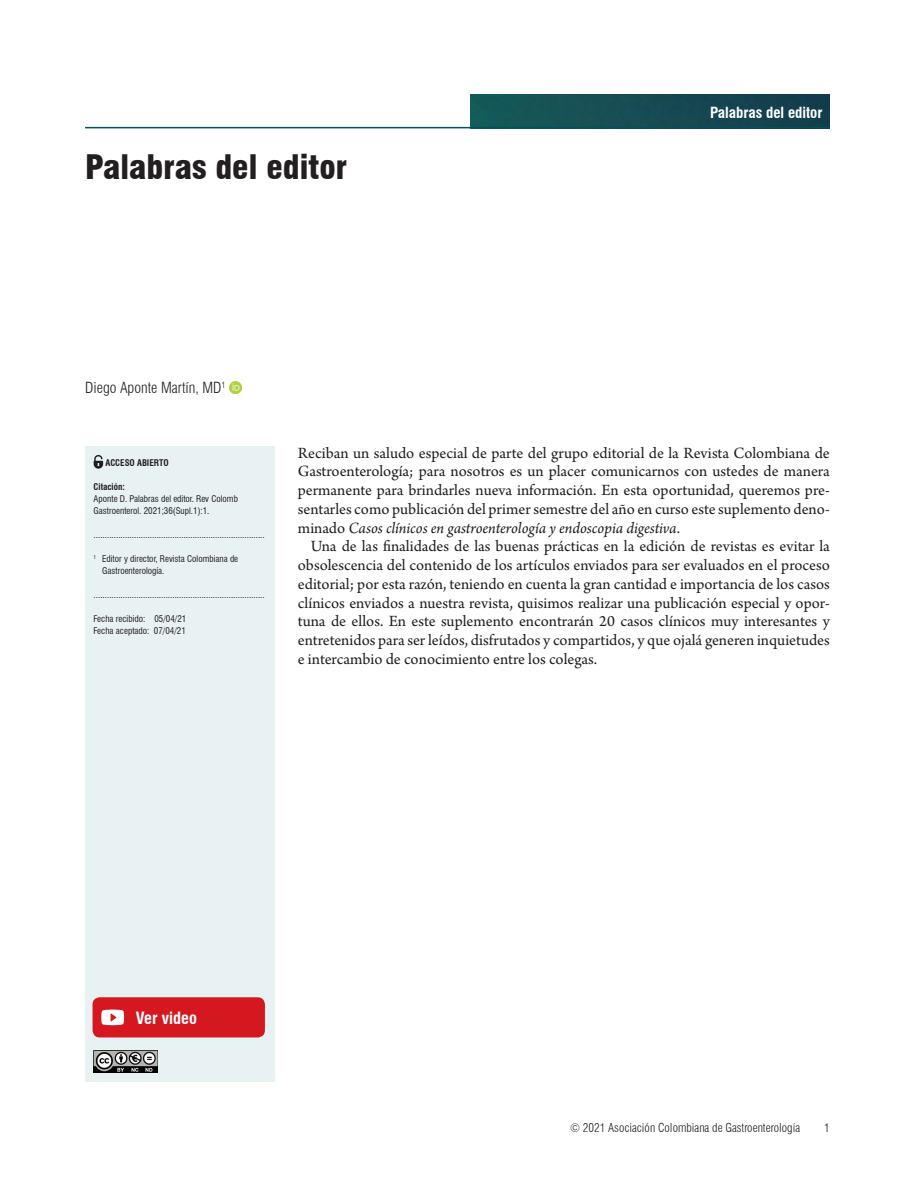
<style>
.page{position:relative;width:915px;height:1188px;background:#fff}
.page>*{position:absolute;margin:0;border:0;box-sizing:border-box;transform-origin:0 0}
.t1{font:900 condensed 33px "Swiss 721 BT";color:#231f20}
.Texto_con_sangría{font:16.5px/18.8px "Arno Pro";color:#231f20;text-align:justify}
.Texto{font:16.5px/18.8px "Arno Pro";letter-spacing:-.005em;color:#231f20;text-align:justify}
.Titulo_2{font:700 condensed 16.5px "Swiss 721 BT";color:#fff}
.Autores{font:300 condensed 15px "Swiss 721 BT";color:#231f20}
.t2{font:700 condensed 15px "Swiss 721 BT";color:#fff}
.t3{font:300 condensed 12px "Swiss 721 BT";color:#231f20}
.Créditos_autores{font:condensed 9px/12px "Swiss 721 BT";color:#231f20}
.Créditos_autores-2{font:700 condensed 9px "Swiss 721 BT";color:#231f20}
.s1{font-style:italic}
</style>
<div class="page">
<img style="left:470px;top:94px;width:359px;height:33px">
<svg style="left:229px;top:381px;width:12px;height:12px"></svg>
<div style="left:85px;top:446px;width:189px;height:636px;background:#e8f2f3"></div>
<svg style="left:93px;top:455px;width:10px;height:14px"></svg>
<hr style="left:85px;top:127px;width:744px;height:1px;background:#00525d">
<div style="left:92px;top:997px;width:173px;height:40px;background:#d5171f;border-radius:7px"></div>
<svg style="left:101px;top:1010px;width:23px;height:15px"></svg>
<img style="left:94px;top:1050px;width:64px;height:23px">
<h1 class="t1" style="left:85px;top:147px;width:263px">Palabras del editor</h1>
<p class="Autores" style="left:85px;top:379px;width:142px">Diego Aponte Martín, MD<sup>1</sup></p>
<p class="t2" style="left:710px;top:103px;width:114px">Palabras del editor</p>
<p class="Créditos_autores-2" style="left:105px;top:457px;width:65px">ACCESO ABIERTO</p>
<p class="Créditos_autores-2" style="left:94px;top:481px;width:33px">Citación:</p>
<p class="Créditos_autores" style="left:94px;top:493px;width:146px">Aponte D. Palabras del editor. Rev Colomb<br>Gastroenterol. 2021;36(Supl.1):1.</p>
<p class="Créditos_autores" style="left:94px;top:529px;width:172px">............................................................................</p>
<p class="Créditos_autores" style="left:102px;top:553px;width:138px;text-indent:-9px"><sup>1</sup> Editor y director, Revista Colombiana de<br>Gastroenterología.</p>
<p class="Créditos_autores" style="left:94px;top:589px;width:172px">............................................................................</p>
<p class="Créditos_autores" style="left:94px;top:613px;width:94px">Fecha recibido: 05/04/21</p>
<p class="Créditos_autores" style="left:94px;top:625px;width:94px">Fecha aceptado: 07/04/21</p>
<p class="Texto" style="left:298px;top:444px;width:533px">Reciban un saludo especial de parte del grupo editorial de la Revista Colombiana de Gastroenterología; para nosotros es un placer comunicarnos con ustedes de manera permanente para brindarles nueva información. En esta oportunidad, queremos pre&shy;sentarles como publicación del primer semestre del año en curso este suplemento deno&shy;minado <span class="s1">Casos clínicos en gastroenterología y endoscopia digestiva</span>.</p>
<p class="Texto_con_sangría" style="left:298px;top:538px;width:533px;text-indent:13px">Una de las finalidades de las buenas prácticas en la edición de revistas es evitar la obsolescencia del contenido de los artículos enviados para ser evaluados en el proceso editorial; por esta razón, teniendo en cuenta la gran cantidad e importancia de los casos clínicos enviados a nuestra revista, quisimos realizar una publicación especial y opor&shy;tuna de ellos. En este suplemento encontrarán 20 casos clínicos muy interesantes y entretenidos para ser leídos, disfrutados y compartidos, y que ojalá generen inquietudes e intercambio de conocimiento entre los colegas.</p>
<p class="Titulo_2" style="left:136px;top:1008px;width:62px">Ver video</p>
<p class="t3" style="left:570px;top:1120px;width:231px">© 2021 Asociación Colombiana de Gastroenterología</p>
<p class="t3" style="left:824px;top:1120px;width:7px">1</p>
</div>
